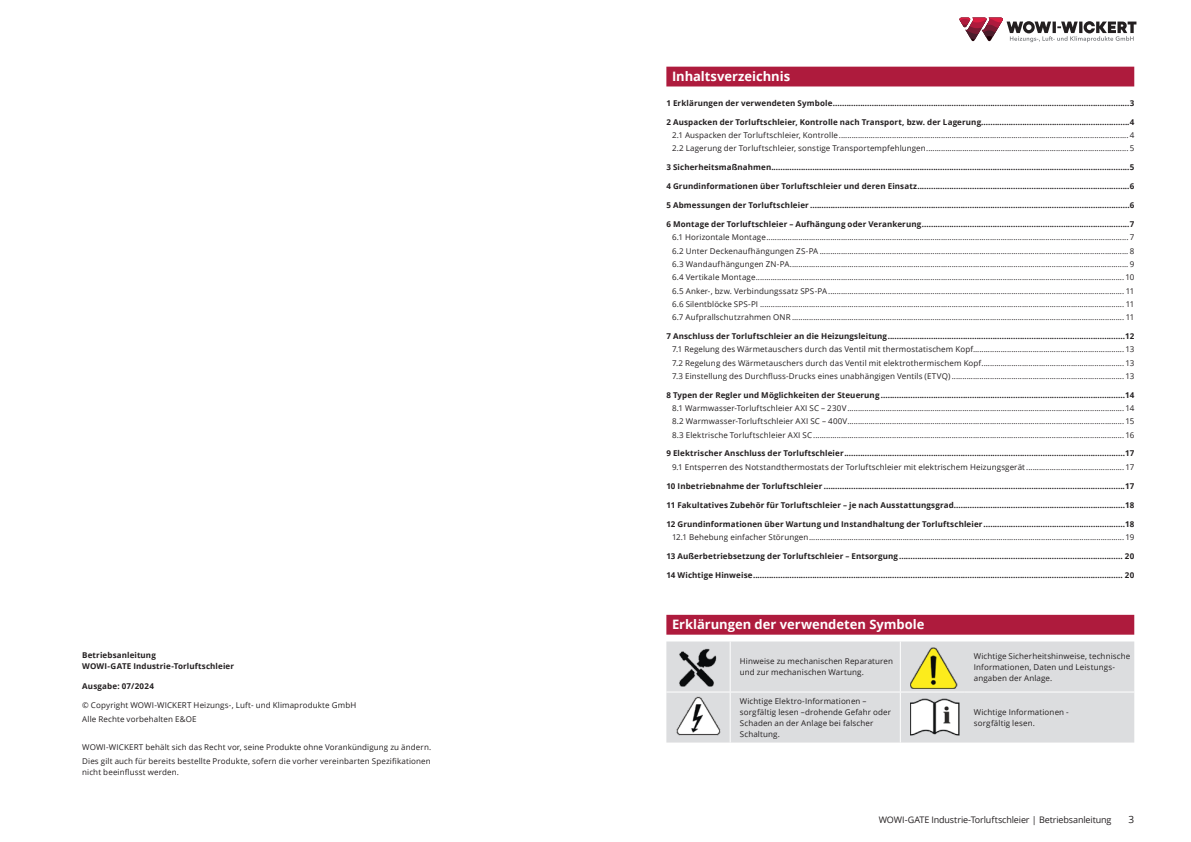
<style>
.page{position:relative;width:1191px;height:842px;background:#fff}
.page>*{position:absolute;margin:0;border:0;box-sizing:border-box;transform-origin:0 0}
.t1{font:700 13px "Open Sans";letter-spacing:-.005em;color:#fff}
.t2{font:10px "Open Sans";color:#231f20}
.t3{font:9px "Open Sans";letter-spacing:-.015em;color:#231f20}
.t4{font:8px/13.3px "Open Sans";letter-spacing:.015em;color:#231f20}
.t5{font:700 8px/11px "Open Sans";letter-spacing:.015em;color:#231f20}
</style>
<div class="page">
<div style="left:666px;top:67px;width:468px;height:19px;background:#ae1b3d"></div>
<div style="left:666px;top:615px;width:468px;height:20px;background:#ae1b3d"></div>
<div style="left:666px;top:641px;width:468px;height:101px;background:#dcdddf"></div>
<hr style="left:730px;top:641px;width:1px;height:51px;background:#fff">
<hr style="left:900px;top:641px;width:1px;height:51px;background:#fff">
<hr style="left:666px;top:692px;width:64px;height:1px;background:#fff">
<hr style="left:730px;top:692px;width:170px;height:1px;background:#fff">
<hr style="left:730px;top:692px;width:1px;height:50px;background:#fff">
<hr style="left:900px;top:692px;width:64px;height:1px;background:#fff">
<hr style="left:900px;top:692px;width:1px;height:50px;background:#fff">
<hr style="left:964px;top:692px;width:170px;height:1px;background:#fff">
<img style="left:676px;top:645px;width:54px;height:43px">
<img style="left:910px;top:645px;width:54px;height:43px">
<img style="left:676px;top:696px;width:54px;height:42px">
<img style="left:910px;top:696px;width:54px;height:42px">
<svg style="left:959px;top:18px;width:177px;height:24px"></svg>
<p class="t5" style="left:82px;top:649px;width:153px">Betriebsanleitung<br>WOWI-GATE Industrie-Torluftschleier</p>
<p class="t5" style="left:82px;top:680px;width:73px">Ausgabe: 07/2024</p>
<p class="t4" style="left:82px;top:698px;width:275px;line-height:13.8px">© Copyright WOWI-WICKERT Heizungs-, Luft- und Klimaprodukte GmbH<br>Alle Rechte vorbehalten E&amp;OE</p>
<p class="t4" style="left:82px;top:740px;width:350px;line-height:13.8px">WOWI-WICKERT behält sich das Recht vor, seine Produkte ohne Vorankündigung zu ändern.<br>Dies gilt auch für bereits bestellte Produkte, sofern die vorher vereinbarten Spezifikationen</p>
<p class="t4" style="left:82px;top:765px;width:98px">nicht beeinflusst werden.</p>
<h1 class="t1" style="left:672px;top:67px;width:120px">Inhaltsverzeichnis</h1>
<p class="t5" style="left:666px;top:97px;width:469px">1 Erklärungen der verwendeten Symbole..................................................................................................................................3</p>
<p class="t5" style="left:666px;top:116px;width:469px">2 Auspacken der Torluftschleier, Kontrolle nach Transport, bzw. der Lagerung.................................................................4</p>
<p class="t4" style="left:672px;top:128px;width:464px">2.1 Auspacken der Torluftschleier, Kontrolle........................................................................................................................................ 4<br>2.2 Lagerung der Torluftschleier, sonstige Transportempfehlungen............................................................................................... 5</p>
<p class="t5" style="left:666px;top:162px;width:469px">3 Sicherheitsmaßnahmen.............................................................................................................................................................5</p>
<p class="t5" style="left:666px;top:181px;width:469px">4 Grundinformationen über Torluftschleier und deren Einsatz.............................................................................................6</p>
<p class="t5" style="left:666px;top:200px;width:469px">5 Abmessungen der Torluftschleier ............................................................................................................................................6</p>
<p class="t5" style="left:666px;top:219px;width:469px">6 Montage der Torluftschleier – Aufhängung oder Verankerung...........................................................................................7</p>
<p class="t4" style="left:672px;top:231px;width:464px;text-align:justify">6.1 Horizontale Montage.......................................................................................................................................................................... 7<br>6.2 Unter Deckenaufhängungen ZS-PA ................................................................................................................................................. 8<br>6.3 Wandaufhängungen ZN-PA............................................................................................................................................................... 9<br>6.4 Vertikale Montage.............................................................................................................................................................................10<br>6.5 Anker-, bzw. Verbindungssatz SPS-PA........................................................................................................................................... 11<br>6.6 Silentblöcke SPS-PI ........................................................................................................................................................................... 11<br>6.7 Aufprallschutzrahmen ONR ............................................................................................................................................................ 11</p>
<p class="t5" style="left:666px;top:330px;width:469px">7 Anschluss der Torluftschleier an die Heizungsleitung........................................................................................................12</p>
<p class="t4" style="left:672px;top:342px;width:464px;text-align:justify">7.1 Regelung des Wärmetauschers durch das Ventil mit thermostatischem Kopf....................................................................... 13<br>7.2 Regelung des Wärmetauschers durch das Ventil mit elektrothermischem Kopf................................................................... 13<br>7.3 Einstellung des Durchfluss-Drucks eines unabhängigen Ventils (ETVQ) ................................................................................. 13</p>
<p class="t5" style="left:666px;top:389px;width:469px">8 Typen der Regler und Möglichkeiten der Steuerung ...........................................................................................................14</p>
<p class="t4" style="left:672px;top:401px;width:464px;text-align:justify">8.1 Warmwasser-Torluftschleier AXI SC – 230V.................................................................................................................................. 14<br>8.2 Warmwasser-Torluftschleier AXI SC – 400V.................................................................................................................................. 15<br>8.3 Elektrische Torluftschleier AXI SC.................................................................................................................................................. 16</p>
<p class="t5" style="left:666px;top:448px;width:469px">9 Elektrischer Anschluss der Torluftschleier...........................................................................................................................17</p>
<p class="t4" style="left:672px;top:460px;width:464px">9.1 Entsperren des Notstandthermostats der Torluftschleier mit elektrischem Heizungsgerät.............................................. 17</p>
<p class="t5" style="left:666px;top:480px;width:469px">10 Inbetriebnahme der Torluftschleier ....................................................................................................................................17</p>
<p class="t5" style="left:666px;top:499px;width:469px">11 Fakultatives Zubehör für Torluftschleier – je nach Ausstattungsgrad...........................................................................18</p>
<p class="t5" style="left:666px;top:518px;width:469px">12 Grundinformationen über Wartung und Instandhaltung der Torluftschleier ..............................................................18</p>
<p class="t4" style="left:672px;top:530px;width:464px">12.1 Behebung einfacher Störungen.................................................................................................................................................... 19</p>
<p class="t5" style="left:666px;top:550px;width:469px">13 Außerbetriebsetzung der Torluftschleier – Entsorgung.................................................................................................. 20</p>
<p class="t5" style="left:666px;top:569px;width:469px">14 Wichtige Hinweise.................................................................................................................................................................. 20</p>
<h1 class="t1" style="left:672px;top:615px;width:254px">Erklärungen der verwendeten Symbole</h1>
<p class="t4" style="left:740px;top:656px;width:155px;line-height:11px">Hinweise zu mechanischen Reparaturen und zur mechanischen Wartung.</p>
<p class="t4" style="left:973px;top:650px;width:158px;line-height:11px">Wichtige Sicherheitshinweise, technische<br>Informationen, Daten und Leistungs&shy;angaben der Anlage.</p>
<p class="t4" style="left:740px;top:695px;width:153px;line-height:11px">Wichtige Elektro-Informationen – sorgfältig lesen –drohende Gefahr oder<br>Schaden an der Anlage bei falscher<br>Schaltung.</p>
<p class="t4" style="left:973px;top:706px;width:97px;line-height:11px">Wichtige Informationen - sorgfältig lesen.</p>
<p class="t3" style="left:878px;top:813px;width:234px">WOWI-GATE Industrie-Torluftschleier | Betriebsanleitung</p>
<p class="t2" style="left:1128px;top:813px;width:7px">3</p>
</div>
